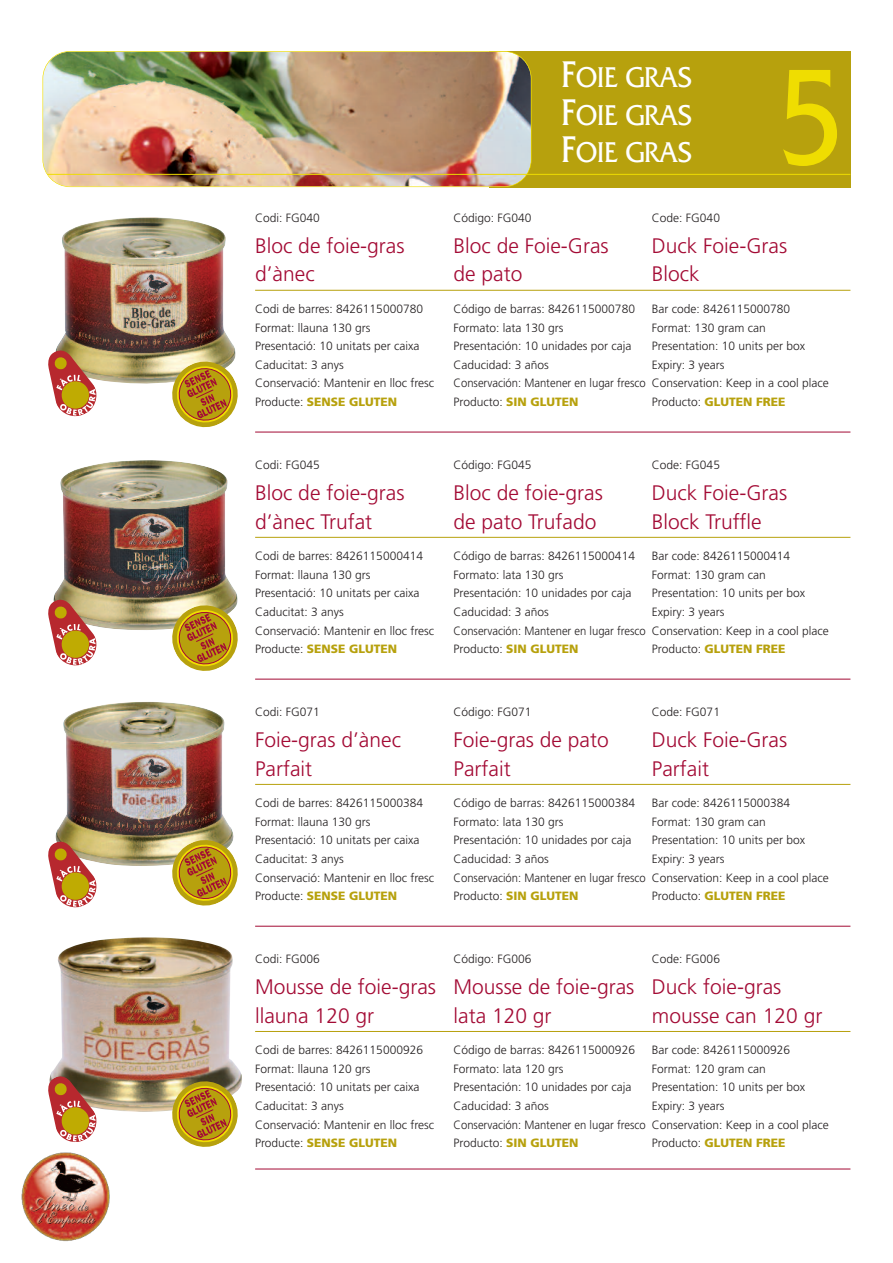
<style>
.page{position:relative;width:893px;height:1263px;background:#fff}
.page>*{position:absolute;margin:0;border:0;box-sizing:border-box;transform-origin:0 0}
.t1{font:142.5px "Friz Quadrata";color:#efdd01;scale:.8 1}
.t2{font:30px/37.5px "Friz Quadrata";color:#fff;text-align:justify;scale:.9 1}
.t3{font:300 21px/28.3px "Frutiger";color:#a30a34}
.t4{font:300 12px "Frutiger";color:#231f20}
.t5{font:300 12px "Frutiger";color:#231f20;scale:.94 1}
.t6{font:900 12px "Frutiger";color:#b7a10d}
.s1{font-size:39px}
.s2{font-weight:300;color:#231f20}
.s3{font-weight:900;color:#b7a10d}
</style>
<div class="page">
<img style="left:21px;top:1152px;width:89px;height:89px">
<hr style="left:255px;top:290px;width:595px;height:1px;background:#b7a10d">
<hr style="left:255px;top:432px;width:595px;height:1px;background:#a30a34">
<hr style="left:255px;top:537px;width:595px;height:1px;background:#b7a10d">
<hr style="left:255px;top:679px;width:595px;height:1px;background:#a30a34">
<hr style="left:255px;top:784px;width:595px;height:1px;background:#b7a10d">
<hr style="left:255px;top:926px;width:595px;height:1px;background:#a30a34">
<hr style="left:255px;top:1031px;width:595px;height:1px;background:#b7a10d">
<hr style="left:255px;top:1168px;width:595px;height:1px;background:#a30a34">
<img style="left:55px;top:702px;width:179px;height:164px">
<img style="left:54px;top:460px;width:184px;height:170px">
<img style="left:57px;top:217px;width:179px;height:167px">
<img style="left:51px;top:937px;width:191px;height:175px">
<svg style="left:168px;top:1077px;width:74px;height:70px"></svg>
<svg style="left:48px;top:1073px;width:51px;height:69px"></svg>
<svg style="left:48px;top:838px;width:51px;height:70px"></svg>
<svg style="left:48px;top:596px;width:51px;height:70px"></svg>
<svg style="left:48px;top:347px;width:51px;height:70px"></svg>
<svg style="left:168px;top:357px;width:70px;height:71px"></svg>
<svg style="left:168px;top:601px;width:70px;height:70px"></svg>
<svg style="left:168px;top:835px;width:70px;height:71px"></svg>
<div style="left:489px;top:51px;width:361px;height:136px;background:#b7a10d"></div>
<img style="left:43px;top:52px;width:488px;height:134px;border-radius:27px">
<div style="left:43px;top:51px;width:488px;height:136px;border:1px solid #efdd01;border-radius:28px"></div>
<hr style="left:47px;top:174px;width:803px;height:1px;background:#efdd01">
<h2 class="t2" style="left:561px;top:58px;width:147px"><span class="s1">F</span>OIE GRAS <span class="s1">F</span>OIE GRAS <span class="s1">F</span>OIE GRAS</h2>
<h1 class="t1" style="left:778px;top:31px;width:81px">5</h1>
<p class="t4" style="left:255px;top:213px;width:66px">Codi: FG040</p>
<p class="t4" style="left:454px;top:213px;width:80px">Código: FG040</p>
<p class="t4" style="left:652px;top:213px;width:70px">Code: FG040</p>
<h3 class="t3" style="left:255px;top:233px;width:151px">Bloc de foie-gras</h3>
<h3 class="t3" style="left:454px;top:233px;width:157px">Bloc de Foie-Gras</h3>
<h3 class="t3" style="left:652px;top:233px;width:137px">Duck Foie-Gras</h3>
<h3 class="t3" style="left:255px;top:262px;width:61px">d’ànec</h3>
<h3 class="t3" style="left:454px;top:262px;width:70px">de pato</h3>
<h3 class="t3" style="left:652px;top:262px;width:49px">Block</h3>
<p class="t4" style="left:255px;top:304px;width:169px">Codi de barres: 8426115000780</p>
<p class="t4" style="left:454px;top:304px;width:183px">Código de barras: 8426115000780</p>
<p class="t4" style="left:652px;top:304px;width:140px">Bar code: 8426115000780</p>
<p class="t4" style="left:255px;top:322px;width:117px">Format: llauna 130 grs</p>
<p class="t4" style="left:454px;top:322px;width:112px">Formato: lata 130 grs</p>
<p class="t4" style="left:652px;top:322px;width:116px">Format: 130 gram can</p>
<p class="t4" style="left:255px;top:341px;width:166px">Presentació: 10 unitats per caixa</p>
<p class="t4" style="left:454px;top:341px;width:179px">Presentación: 10 unidades por caja</p>
<p class="t4" style="left:652px;top:341px;width:155px">Presentation: 10 units per box</p>
<p class="t4" style="left:255px;top:360px;width:90px">Caducitat: 3 anys</p>
<p class="t4" style="left:454px;top:360px;width:97px">Caducidad: 3 años</p>
<p class="t4" style="left:652px;top:360px;width:74px">Expiry: 3 years</p>
<p class="t4" style="left:255px;top:378px;width:181px">Conservació: Mantenir en lloc fresc</p>
<p class="t5" style="left:454px;top:378px;width:401px">Conservación: Mantener en lugar fresco Conservation: Keep in a cool place</p>
<p class="t6" style="left:255px;top:397px;width:144px"><span class="s2">Producte:</span> SENSE GLUTEN</p>
<p class="t4" style="left:454px;top:397px;width:126px">Producto: <span class="s3">SIN GLUTEN</span></p>
<p class="t6" style="left:652px;top:397px;width:135px"><span class="s2">Producto:</span> GLUTEN FREE</p>
<p class="t4" style="left:255px;top:460px;width:66px">Codi: FG045</p>
<p class="t4" style="left:454px;top:460px;width:80px">Código: FG045</p>
<p class="t4" style="left:652px;top:460px;width:70px">Code: FG045</p>
<h3 class="t3" style="left:255px;top:480px;width:151px">Bloc de foie-gras</h3>
<h3 class="t3" style="left:454px;top:480px;width:151px">Bloc de foie-gras</h3>
<h3 class="t3" style="left:652px;top:480px;width:137px">Duck Foie-Gras</h3>
<h3 class="t3" style="left:255px;top:509px;width:119px">d’ànec Trufat</h3>
<h3 class="t3" style="left:454px;top:509px;width:144px">de pato Trufado</h3>
<h3 class="t3" style="left:652px;top:509px;width:111px">Block Truffle</h3>
<p class="t4" style="left:255px;top:551px;width:169px">Codi de barres: 8426115000414</p>
<p class="t4" style="left:454px;top:551px;width:183px">Código de barras: 8426115000414</p>
<p class="t4" style="left:652px;top:551px;width:140px">Bar code: 8426115000414</p>
<p class="t4" style="left:255px;top:570px;width:117px">Format: llauna 130 grs</p>
<p class="t4" style="left:454px;top:570px;width:112px">Formato: lata 130 grs</p>
<p class="t4" style="left:652px;top:570px;width:116px">Format: 130 gram can</p>
<p class="t4" style="left:255px;top:588px;width:166px">Presentació: 10 unitats per caixa</p>
<p class="t4" style="left:454px;top:588px;width:179px">Presentación: 10 unidades por caja</p>
<p class="t4" style="left:652px;top:588px;width:155px">Presentation: 10 units per box</p>
<p class="t4" style="left:255px;top:607px;width:90px">Caducitat: 3 anys</p>
<p class="t4" style="left:454px;top:607px;width:97px">Caducidad: 3 años</p>
<p class="t4" style="left:652px;top:607px;width:74px">Expiry: 3 years</p>
<p class="t4" style="left:255px;top:625px;width:181px">Conservació: Mantenir en lloc fresc</p>
<p class="t5" style="left:454px;top:625px;width:401px">Conservación: Mantener en lugar fresco Conservation: Keep in a cool place</p>
<p class="t6" style="left:255px;top:644px;width:144px"><span class="s2">Producte:</span> SENSE GLUTEN</p>
<p class="t4" style="left:454px;top:644px;width:126px">Producto: <span class="s3">SIN GLUTEN</span></p>
<p class="t6" style="left:652px;top:644px;width:135px"><span class="s2">Producto:</span> GLUTEN FREE</p>
<p class="t4" style="left:255px;top:707px;width:66px">Codi: FG071</p>
<p class="t4" style="left:454px;top:707px;width:80px">Código: FG071</p>
<p class="t4" style="left:652px;top:707px;width:70px">Code: FG071</p>
<h3 class="t3" style="left:255px;top:727px;width:147px">Foie-gras d’ànec</h3>
<h3 class="t3" style="left:454px;top:727px;width:157px">Foie-gras de pato</h3>
<h3 class="t3" style="left:652px;top:727px;width:137px">Duck Foie-Gras</h3>
<h3 class="t3" style="left:255px;top:756px;width:59px">Parfait</h3>
<h3 class="t3" style="left:454px;top:756px;width:59px">Parfait</h3>
<h3 class="t3" style="left:652px;top:756px;width:59px">Parfait</h3>
<p class="t4" style="left:255px;top:798px;width:169px">Codi de barres: 8426115000384</p>
<p class="t4" style="left:454px;top:798px;width:183px">Código de barras: 8426115000384</p>
<p class="t4" style="left:652px;top:798px;width:140px">Bar code: 8426115000384</p>
<p class="t4" style="left:255px;top:817px;width:117px">Format: llauna 130 grs</p>
<p class="t4" style="left:454px;top:817px;width:112px">Formato: lata 130 grs</p>
<p class="t4" style="left:652px;top:817px;width:116px">Format: 130 gram can</p>
<p class="t4" style="left:255px;top:835px;width:166px">Presentació: 10 unitats per caixa</p>
<p class="t4" style="left:454px;top:835px;width:179px">Presentación: 10 unidades por caja</p>
<p class="t4" style="left:652px;top:835px;width:155px">Presentation: 10 units per box</p>
<p class="t4" style="left:255px;top:854px;width:90px">Caducitat: 3 anys</p>
<p class="t4" style="left:454px;top:854px;width:97px">Caducidad: 3 años</p>
<p class="t4" style="left:652px;top:854px;width:74px">Expiry: 3 years</p>
<p class="t4" style="left:255px;top:872px;width:181px">Conservació: Mantenir en lloc fresc</p>
<p class="t5" style="left:454px;top:872px;width:401px">Conservación: Mantener en lugar fresco Conservation: Keep in a cool place</p>
<p class="t6" style="left:255px;top:891px;width:144px"><span class="s2">Producte:</span> SENSE GLUTEN</p>
<p class="t4" style="left:454px;top:891px;width:126px">Producto: <span class="s3">SIN GLUTEN</span></p>
<p class="t6" style="left:652px;top:891px;width:135px"><span class="s2">Producto:</span> GLUTEN FREE</p>
<p class="t4" style="left:255px;top:954px;width:66px">Codi: FG006</p>
<p class="t4" style="left:454px;top:954px;width:80px">Código: FG006</p>
<p class="t4" style="left:652px;top:954px;width:70px">Code: FG006</p>
<h3 class="t3" style="left:255px;top:974px;width:528px">Mousse de foie-gras Mousse de foie-gras Duck foie-gras llauna 120 gr</h3>
<h3 class="t3" style="left:454px;top:1003px;width:100px">lata 120 gr</h3>
<h3 class="t3" style="left:652px;top:1003px;width:172px">mousse can 120 gr</h3>
<p class="t4" style="left:255px;top:1045px;width:169px">Codi de barres: 8426115000926</p>
<p class="t4" style="left:454px;top:1045px;width:183px">Código de barras: 8426115000926</p>
<p class="t4" style="left:652px;top:1045px;width:140px">Bar code: 8426115000926</p>
<p class="t4" style="left:255px;top:1064px;width:117px">Format: llauna 120 grs</p>
<p class="t4" style="left:454px;top:1064px;width:112px">Formato: lata 120 grs</p>
<p class="t4" style="left:652px;top:1064px;width:116px">Format: 120 gram can</p>
<p class="t4" style="left:255px;top:1082px;width:166px">Presentació: 10 unitats per caixa</p>
<p class="t4" style="left:454px;top:1082px;width:179px">Presentación: 10 unidades por caja</p>
<p class="t4" style="left:652px;top:1082px;width:155px">Presentation: 10 units per box</p>
<p class="t4" style="left:255px;top:1101px;width:90px">Caducitat: 3 anys</p>
<p class="t4" style="left:454px;top:1101px;width:97px">Caducidad: 3 años</p>
<p class="t4" style="left:652px;top:1101px;width:74px">Expiry: 3 years</p>
<p class="t4" style="left:255px;top:1120px;width:181px">Conservació: Mantenir en lloc fresc</p>
<p class="t5" style="left:454px;top:1120px;width:401px">Conservación: Mantener en lugar fresco Conservation: Keep in a cool place</p>
<p class="t6" style="left:255px;top:1138px;width:144px"><span class="s2">Producte:</span> SENSE GLUTEN</p>
<p class="t4" style="left:454px;top:1138px;width:126px">Producto: <span class="s3">SIN GLUTEN</span></p>
<p class="t6" style="left:652px;top:1138px;width:135px"><span class="s2">Producto:</span> GLUTEN FREE</p>
</div>
